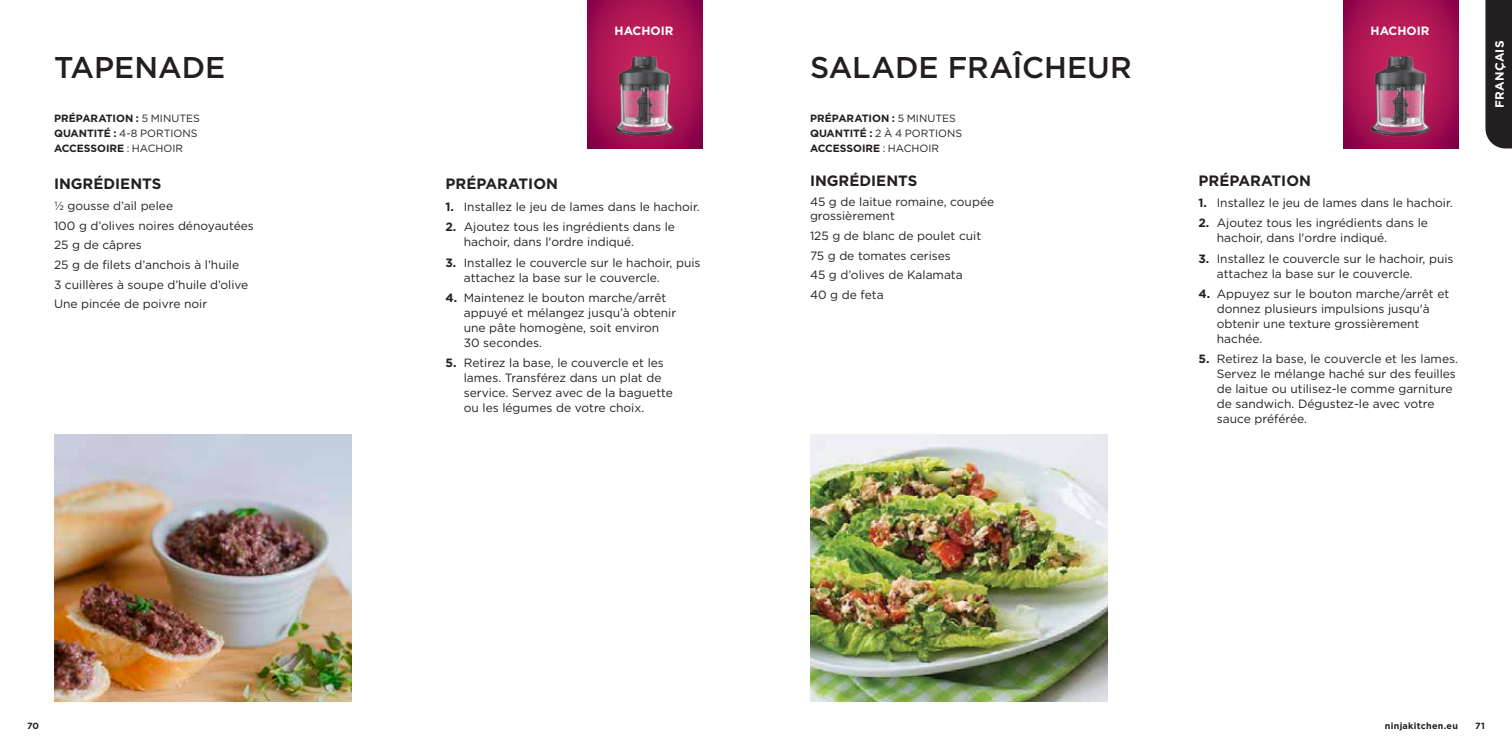
<style>
.page{position:relative;width:1512px;height:756px;background:#fff}
.page>*{position:absolute;margin:0;border:0;box-sizing:border-box;transform-origin:0 0}
.t1{font:500 30px "Gotham";letter-spacing:-.005em;color:#231f20}
.t2{font:700 15px "Gotham";color:#231f20}
.t3{font:12px/15px "Gotham";color:#231f20}
.t4{font:700 12px "Gotham";color:#fff}
.t5{font:700 12px "Gotham";letter-spacing:.02em;color:#fff}
.t6{font:700 10.5px/15.3px "Gotham";letter-spacing:-.005em;color:#231f20}
.t7{font:700 9px "Gotham";letter-spacing:.03em;color:#231f20}
.s1{font-weight:400}
.s2{font-weight:700}
</style>
<div class="page">
<img style="left:810px;top:434px;width:298px;height:268px">
<img style="left:54px;top:434px;width:298px;height:268px">
<svg style="left:587px;top:0;width:115px;height:148px"></svg>
<img style="left:614px;top:54px;width:61px;height:83px">
<svg style="left:1343px;top:0;width:115px;height:148px"></svg>
<img style="left:1370px;top:54px;width:61px;height:83px">
<div style="left:1485px;top:0;width:27px;height:149px;background:#231f20"></div>
<h1 class="t1" style="left:54px;top:48px;width:173px">TAPENADE</h1>
<p class="t6" style="left:54px;top:110px;width:148px">PRÉPARATION : <span class="s1">5 MINUTES<br></span>QUANTITÉ : <span class="s1">4-8 PORTIONS<br></span>ACCESSOIRE <span class="s1">: HACHOIR</span></p>
<p class="t2" style="left:54px;top:174px;width:109px">INGRÉDIENTS</p>
<p class="t3" style="left:54px;top:196px;width:201px;line-height:19.6px">½ gousse d’ail pelee<br>100 g d’olives noires dénoyautées<br>25 g de câpres<br>25 g de filets d’anchois à l’huile<br>3 cuillères à soupe d’huile d’olive<br>Une pincée de poivre noir</p>
<p class="t7" style="left:27px;top:720px;width:14px">70</p>
<p class="t4" style="left:615px;top:23px;width:60px">HACHOIR</p>
<p class="t4" style="left:1371px;top:23px;width:60px">HACHOIR</p>
<h1 class="t1" style="left:810px;top:48px;width:323px">SALADE FRAÎCHEUR</h1>
<p class="t2" style="left:446px;top:174px;width:114px">PRÉPARATION</p>
<p class="t3" style="left:446px;top:199px;width:256px"><span class="s2">1.</span> Installez le jeu de lames dans le hachoir.</p>
<p class="t3" style="left:464px;top:219px;width:213px;text-indent:-18px"><span class="s2">2.</span> Ajoutez tous les ingrédients dans le hachoir, dans l'ordre indiqué.</p>
<p class="t3" style="left:464px;top:255px;width:238px;text-indent:-18px"><span class="s2">3.</span> Installez le couvercle sur le hachoir, puis attachez la base sur le couvercle.</p>
<p class="t3" style="left:464px;top:290px;width:214px;text-indent:-18px"><span class="s2">4.</span> Maintenez le bouton marche/arrêt appuyé et mélangez jusqu’à obtenir une pâte homogène, soit environ<br>30 secondes.</p>
<p class="t3" style="left:464px;top:355px;width:211px;text-indent:-18px"><span class="s2">5.</span> Retirez la base, le couvercle et les lames. Transférez dans un plat de service. Servez avec de la baguette ou les légumes de votre choix.</p>
<p class="t6" style="left:810px;top:110px;width:154px">PRÉPARATION : <span class="s1">5 MINUTES<br></span>QUANTITÉ : <span class="s1">2 À 4 PORTIONS<br></span>ACCESSOIRE <span class="s1">: HACHOIR</span></p>
<p class="t2" style="left:810px;top:171px;width:109px">INGRÉDIENTS</p>
<p class="t3" style="left:810px;top:194px;width:186px;line-height:14.2px">45 g de laitue romaine, coupée grossièrement</p>
<p class="t3" style="left:810px;top:226px;width:173px;line-height:19.6px">125 g de blanc de poulet cuit<br>75 g de tomates cerises<br>45 g d’olives de Kalamata<br>40 g de feta</p>
<p class="t2" style="left:1199px;top:171px;width:114px">PRÉPARATION</p>
<p class="t3" style="left:1199px;top:195px;width:256px"><span class="s2">1.</span> Installez le jeu de lames dans le hachoir.</p>
<p class="t3" style="left:1217px;top:215px;width:213px;text-indent:-18px"><span class="s2">2.</span> Ajoutez tous les ingrédients dans le hachoir, dans l'ordre indiqué.</p>
<p class="t3" style="left:1217px;top:251px;width:238px;text-indent:-18px"><span class="s2">3.</span> Installez le couvercle sur le hachoir, puis attachez la base sur le couvercle.</p>
<p class="t3" style="left:1217px;top:286px;width:234px;text-indent:-18px"><span class="s2">4.</span> Appuyez sur le bouton marche/arrêt et donnez plusieurs impulsions jusqu'à obtenir une texture grossièrement hachée.</p>
<p class="t3" style="left:1217px;top:351px;width:243px;text-indent:-18px"><span class="s2">5.</span> Retirez la base, le couvercle et les lames.<br>Servez le mélange haché sur des feuilles de laitue ou utilisez-le comme garniture de sandwich. Dégustez-le avec votre sauce préférée.</p>
<p class="t5" style="left:1492px;top:108px;width:69px;rotate:-90deg">FRANÇAIS</p>
<p class="t7" style="left:1385px;top:720px;width:75px">ninjakitchen.eu</p>
<p class="t7" style="left:1475px;top:720px;width:11px">71</p>
</div>
